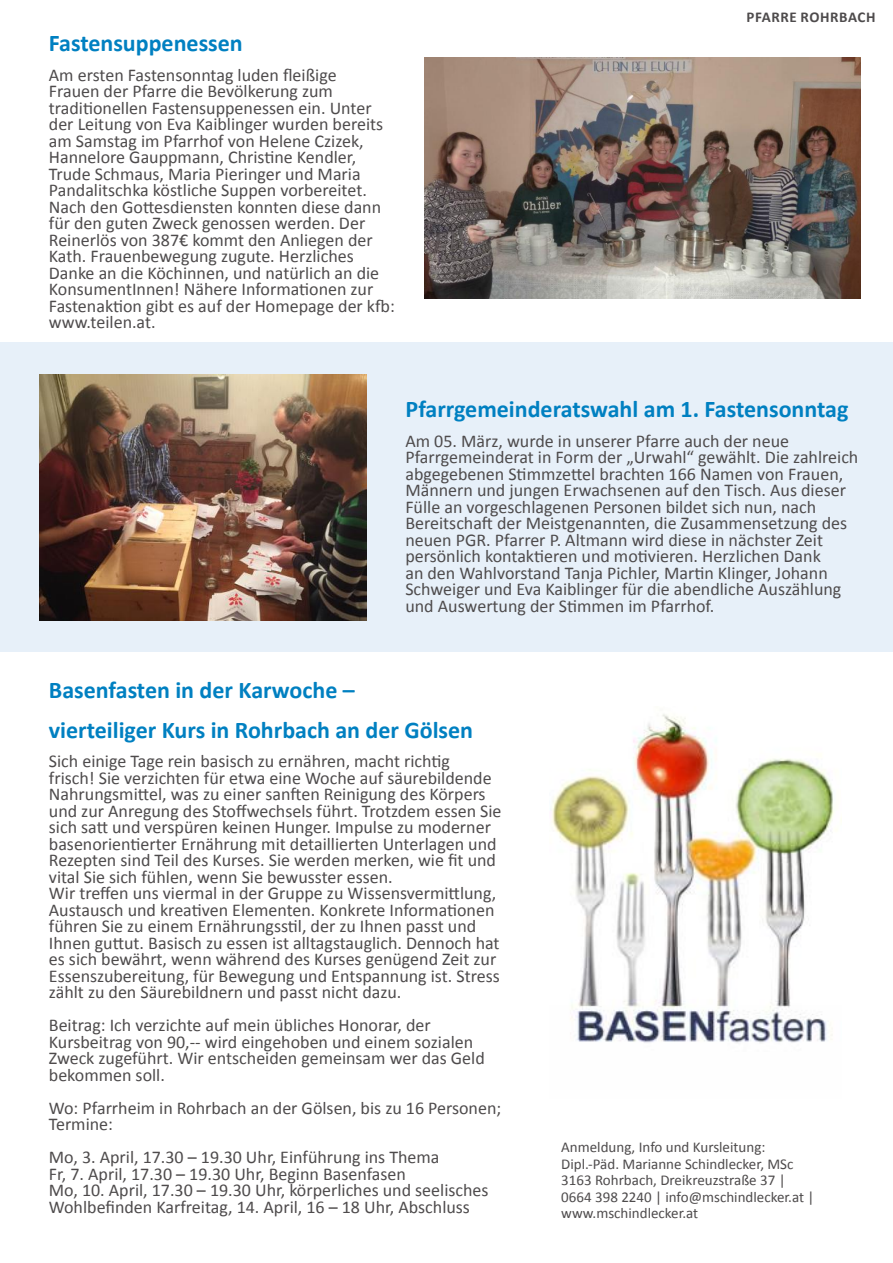
<style>
.page{position:relative;width:893px;height:1263px;background:#fff}
.page>*{position:absolute;margin:0;border:0;box-sizing:border-box;transform-origin:0 0}
.t1{font:700 24px/39.8px "Calibri";color:#0080c1}
.t2{font:18px/16.5px "Calibri";color:#4e4b4c}
.t3{font:15px/16.5px "Calibri";color:#4e4b4c}
.t4{font:700 15px "Calibri";letter-spacing:.04em;color:#4e4b4c}
</style>
<div class="page">
<div style="left:0;top:342px;width:893px;height:310px;background:#e7f0f9"></div>
<img style="left:425px;top:57px;width:435px;height:242px">
<img style="left:39px;top:374px;width:328px;height:246px">
<img style="left:551px;top:714px;width:286px;height:329px">
<h1 class="t1" style="left:49px;top:23px;width:195px">Fastensuppenessen</h1>
<p class="t2" style="left:49px;top:66px;width:347px">Am ersten Fastensonntag luden fleißige<br>Frauen der Pfarre die Bevölkerung zum traditionellen Fastensuppenessen ein. Unter der Leitung von Eva Kaiblinger wurden bereits am Samstag im Pfarrhof von Helene Czizek, Hannelore Gauppmann, Christine Kendler, Trude Schmaus, Maria Pieringer und Maria Pandalitschka köstliche Suppen vorbereitet.<br>Nach den Gottesdiensten konnten diese dann für den guten Zweck genossen werden. Der Reinerlös von 387€ kommt den Anliegen der Kath. Frauenbewegung zugute. Herzliches Danke an die Köchinnen, und natürlich an die KonsumentInnen! Nähere Informationen zur Fastenaktion gibt es auf der Homepage der kfb: www.teilen.at.</p>
<p class="t4" style="left:747px;top:7px;width:130px">PFARRE ROHRBACH</p>
<h1 class="t1" style="left:405px;top:389px;width:445px">Pfarrgemeinderatswahl am 1. Fastensonntag</h1>
<p class="t2" style="left:405px;top:432px;width:454px">Am 05. März, wurde in unserer Pfarre auch der neue Pfarrgemeinderat in Form der „Urwahl“ gewählt. Die zahlreich abgegebenen Stimmzettel brachten 166 Namen von Frauen, Männern und jungen Erwachsenen auf den Tisch. Aus dieser Fülle an vorgeschlagenen Personen bildet sich nun, nach Bereitschaft der Meistgenannten, die Zusammensetzung des neuen PGR. Pfarrer P. Altmann wird diese in nächster Zeit persönlich kontaktieren und motivieren. Herzlichen Dank<br>an den Wahlvorstand Tanja Pichler, Martin Klinger, Johann Schweiger und Eva Kaiblinger für die abendliche Auszählung und Auswertung der Stimmen im Pfarrhof.</p>
<h1 class="t1" style="left:49px;top:670px;width:426px">Basenfasten in der Karwoche –<br>vierteiliger Kurs in Rohrbach an der Gölsen</h1>
<p class="t2" style="left:49px;top:753px;width:454px">Sich einige Tage rein basisch zu ernähren, macht richtig<br>frisch! Sie verzichten für etwa eine Woche auf säurebildende Nahrungsmittel, was zu einer sanften Reinigung des Körpers und zur Anregung des Stoffwechsels führt. Trotzdem essen Sie sich satt und verspüren keinen Hunger. Impulse zu moderner basenorientierter Ernährung mit detaillierten Unterlagen und Rezepten sind Teil des Kurses. Sie werden merken, wie fit und vital Sie sich fühlen, wenn Sie bewusster essen.<br>Wir treffen uns viermal in der Gruppe zu Wissensvermittlung, Austausch und kreativen Elementen. Konkrete Informationen führen Sie zu einem Ernährungsstil, der zu Ihnen passt und Ihnen guttut. Basisch zu essen ist alltagstauglich. Dennoch hat es sich bewährt, wenn während des Kurses genügend Zeit zur Essenszubereitung, für Bewegung und Entspannung ist. Stress zählt zu den Säurebildnern und passt nicht dazu.</p>
<p class="t2" style="left:49px;top:1017px;width:437px">Beitrag: Ich verzichte auf mein übliches Honorar, der Kursbeitrag von 90,-- wird eingehoben und einem sozialen Zweck zugeführt. Wir entscheiden gemeinsam wer das Geld bekommen soll.</p>
<p class="t2" style="left:49px;top:1100px;width:454px">Wo: Pfarrheim in Rohrbach an der Gölsen, bis zu 16 Personen;<br>Termine:</p>
<p class="t2" style="left:49px;top:1149px;width:441px">Mo, 3. April, 17.30 – 19.30 Uhr, Einführung ins Thema<br>Fr, 7. April, 17.30 – 19.30 Uhr, Beginn Basenfasen<br>Mo, 10. April, 17.30 – 19.30 Uhr, körperliches und seelisches Wohlbefinden Karfreitag, 14. April, 16 – 18 Uhr, Abschluss</p>
<p class="t3" style="left:561px;top:1139px;width:255px">Anmeldung, Info und Kursleitung:<br>Dipl.-Päd. Marianne Schindlecker, MSc 3163 Rohrbach, Dreikreuzstraße 37 | 0664 398 2240 | info@mschindlecker.at | www.mschindlecker.at</p>
</div>
